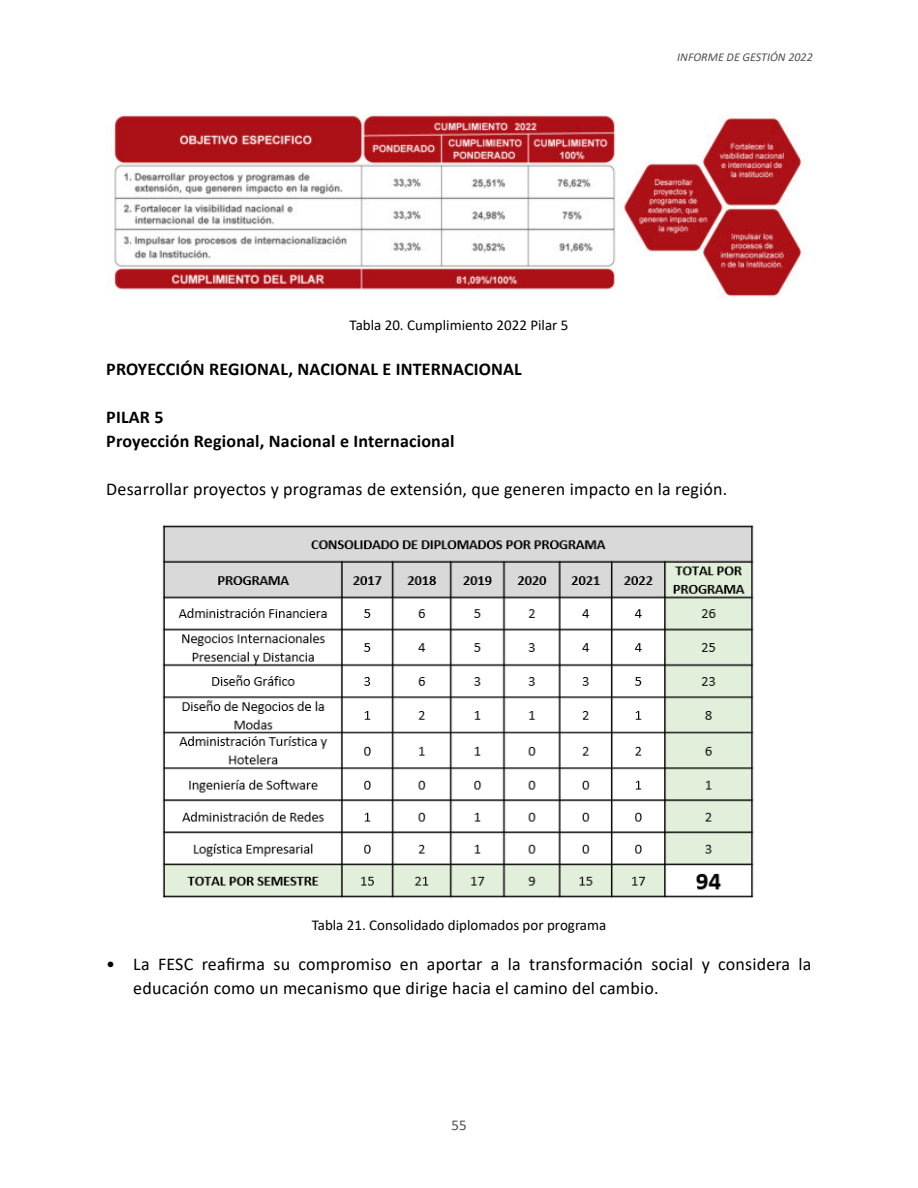
<style>
.page{position:relative;width:918px;height:1188px;background:#fff}
.page>*{position:absolute;margin:0;border:0;box-sizing:border-box;transform-origin:0 0}
.t1{font:18px/24px "Calibri";letter-spacing:.01em;color:#000}
.t2{font:700 18px/24px "Calibri";letter-spacing:.01em;color:#000}
.t3{font:15px "Calibri";color:#000}
.t4{font:15px "Calibri";color:#4f4e53}
.t5{font:italic 12px "Calibri";color:#4f4e53}
</style>
<div class="page">
<img style="left:114px;top:115px;width:690px;height:183px">
<img style="left:162px;top:525px;width:592px;height:373px">
<p class="t3" style="left:350px;top:315px;width:220px">Tabla 20. Cumplimiento 2022 Pilar 5</p>
<p class="t5" style="left:677px;top:50px;width:137px">INFORME DE GESTIÓN 2022</p>
<p class="t2" style="left:106px;top:357px;width:417px">PROYECCIÓN REGIONAL, NACIONAL E INTERNACIONAL</p>
<p class="t2" style="left:106px;top:405px;width:350px">PILAR 5<br>Proyección Regional, Nacional e Internacional</p>
<p class="t1" style="left:106px;top:476px;width:623px">Desarrollar proyectos y programas de extensión, que generen impacto en la región.</p>
<p class="t3" style="left:312px;top:914px;width:296px">Tabla 21. Consolidado diplomados por programa</p>
<p class="t1" style="left:133px;top:952px;width:680px;text-indent:-27px">• La FESC rea昀椀rma su compromiso en aportar a la transformación social y considera la educación como un mecanismo que dirige hacia el camino del cambio.</p>
<p class="t4" style="left:451px;top:1117px;width:17px">55</p>
</div>
